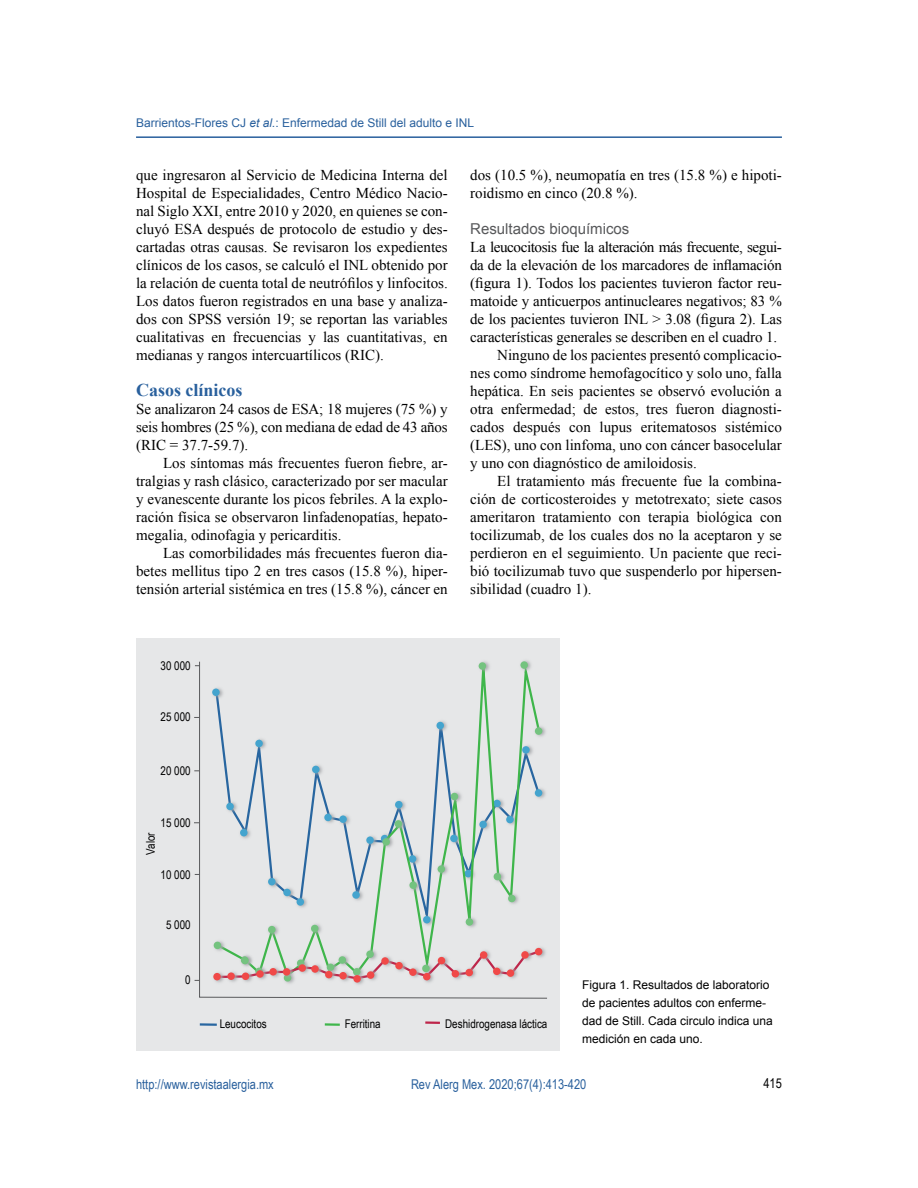
<style>
.page{position:relative;width:918px;height:1188px;background:#fff}
.page>*{position:absolute;margin:0;border:0;box-sizing:border-box;transform-origin:0 0}
.t1{font:700 18px "Times New Roman";color:#29609d}
.t2{font:15px/18px "Times New Roman";color:#000;text-align:justify}
.t3{font:15px "Times New Roman";letter-spacing:-.03em;color:#000}
.t4{font:15px "Arial";color:#58595b}
.t5{font:13.5px "Arial Narrow";color:#29609d}
.t6{font:13.5px "Arial Narrow";color:#000}
.t7{font:12px/18px "Arial";color:#000}
.t8{font:12px "Arial Narrow";color:#000}
.t9{font:12px "Arial";color:#29609d}
.s1{font-style:italic}
</style>
<div class="page">
<hr style="left:136px;top:136px;width:646px;height:2px;background:#29609d">
<div style="left:136px;top:638px;width:424px;height:412px;background:#e6e7e8"></div>
<img style="left:195px;top:661px;width:5px;height:88px">
<img style="left:194px;top:749px;width:6px;height:116px">
<svg style="left:213px;top:688px;width:328px;height:183px"></svg>
<img style="left:268px;top:871px;width:39px;height:32px">
<img style="left:330px;top:785px;width:27px;height:115px">
<img style="left:343px;top:767px;width:56px;height:115px">
<img style="left:357px;top:828px;width:28px;height:76px">
<img style="left:385px;top:812px;width:57px;height:79px">
<img style="left:399px;top:739px;width:115px;height:116px">
<div style="left:451px;top:793px;width:7px;height:7px;background:#74c37f;border-radius:50%"></div>
<img style="left:427px;top:688px;width:56px;height:36px">
<img style="left:468px;top:660px;width:63px;height:63px">
<div style="left:520px;top:661px;width:8px;height:8px;background:#74c37f;border-radius:50%"></div>
<img style="left:483px;top:674px;width:63px;height:115px">
<div style="left:535px;top:727px;width:7px;height:8px;background:#74c37f;border-radius:50%"></div>
<img style="left:414px;top:865px;width:28px;height:38px">
<img style="left:442px;top:819px;width:99px;height:56px">
<img style="left:456px;top:841px;width:85px;height:57px">
<img style="left:194px;top:919px;width:10px;height:107px">
<img style="left:204px;top:941px;width:13px;height:85px">
<img style="left:217px;top:941px;width:14px;height:57px">
<img style="left:231px;top:951px;width:15px;height:47px">
<img style="left:246px;top:955px;width:13px;height:43px">
<img style="left:259px;top:925px;width:14px;height:73px">
<img style="left:273px;top:925px;width:14px;height:73px">
<img style="left:287px;top:959px;width:14px;height:39px">
<img style="left:301px;top:924px;width:14px;height:74px">
<img style="left:315px;top:924px;width:25px;height:102px">
<img style="left:329px;top:904px;width:50px;height:115px">
<img style="left:343px;top:909px;width:36px;height:110px">
<img style="left:357px;top:915px;width:22px;height:104px">
<img style="left:371px;top:919px;width:15px;height:100px">
<img style="left:386px;top:903px;width:42px;height:96px">
<img style="left:400px;top:917px;width:13px;height:82px">
<img style="left:413px;top:915px;width:27px;height:109px">
<img style="left:428px;top:898px;width:41px;height:115px">
<img style="left:441px;top:914px;width:28px;height:99px">
<img style="left:455px;top:916px;width:14px;height:97px">
<img style="left:469px;top:898px;width:14px;height:101px">
<img style="left:483px;top:894px;width:64px;height:105px">
<div style="left:535px;top:948px;width:7px;height:7px;background:#f04948;border-radius:50%"></div>
<p class="t9" style="left:136px;top:115px;width:340px">Barrientos-Flores CJ <span class="s1">et al.</span>: Enfermedad de Still del adulto e INL</p>
<p class="t2" style="left:136px;top:166px;width:313px">que ingresaron al Servicio de Medicina Interna del Hospital de Especialidades, Centro Médico Nacio&shy;nal Siglo XXI, entre 2010 y 2020, en quienes se con&shy;cluyó ESA después de protocolo de estudio y des&shy;cartadas otras causas. Se revisaron los expedientes clínicos de los casos, se calculó el INL obtenido por la relación de cuenta total de neutrófilos y linfocitos.<br>Los datos fueron registrados en una base y analiza&shy;dos con SPSS versión 19; se reportan las variables cualitativas en frecuencias y las cuantitativas, en medianas y rangos intercuartílicos (RIC).</p>
<p class="t1" style="left:136px;top:377px;width:108px">Casos clínicos</p>
<p class="t2" style="left:136px;top:400px;width:313px">Se analizaron 24 casos de ESA; 18 mujeres (75 %) y seis hombres (25 %), con mediana de edad de 43 años (RIC = 37.7-59.7).</p>
<p class="t2" style="left:136px;top:454px;width:313px;text-indent:27px">Los síntomas más frecuentes fueron fiebre, ar&shy;tralgias y rash clásico, caracterizado por ser macular y evanescente durante los picos febriles. A la explo&shy;ración física se observaron linfadenopatías, hepato&shy;megalia, odinofagia y pericarditis.</p>
<p class="t2" style="left:136px;top:544px;width:313px;text-indent:27px">Las comorbilidades más frecuentes fueron dia&shy;betes mellitus tipo 2 en tres casos (15.8 %), hiper&shy;tensión arterial sistémica en tres (15.8 %), cáncer en</p>
<p class="t2" style="left:470px;top:166px;width:313px">dos (10.5 %), neumopatía en tres (15.8 %) e hipoti&shy;roidismo en cinco (20.8 %).</p>
<p class="t4" style="left:470px;top:219px;width:161px">Resultados bioquímicos</p>
<p class="t3" style="left:470px;top:237px;width:313px">La leucocitosis fue la alteración más frecuente, segui-</p>
<p class="t2" style="left:470px;top:256px;width:313px">da de la elevación de los marcadores de inflamación</p>
<p class="t2" style="left:470px;top:274px;width:313px">(figura 1). Todos los pacientes tuvieron factor reu-</p>
<p class="t2" style="left:470px;top:292px;width:313px">matoide y anticuerpos antinucleares negativos; 83 %</p>
<p class="t2" style="left:470px;top:310px;width:313px">de los pacientes tuvieron INL &gt; 3.08 (figura 2). Las</p>
<p class="t2" style="left:470px;top:328px;width:308px">características generales se describen en el cuadro 1.</p>
<p class="t2" style="left:497px;top:346px;width:286px">Ninguno de los pacientes presentó complicacio-</p>
<p class="t2" style="left:470px;top:364px;width:313px">nes como síndrome hemofagocítico y solo uno, falla</p>
<p class="t2" style="left:470px;top:382px;width:313px">hepática. En seis pacientes se observó evolución a</p>
<p class="t2" style="left:470px;top:400px;width:313px">otra enfermedad; de estos, tres fueron diagnosti-</p>
<p class="t2" style="left:470px;top:418px;width:313px">cados después con lupus eritematosos sistémico</p>
<p class="t2" style="left:470px;top:436px;width:313px">(LES), uno con linfoma, uno con cáncer basocelular</p>
<p class="t2" style="left:470px;top:454px;width:228px">y uno con diagnóstico de amiloidosis.</p>
<p class="t2" style="left:497px;top:472px;width:286px">El tratamiento más frecuente fue la combina-</p>
<p class="t2" style="left:470px;top:490px;width:313px">ción de corticosteroides y metotrexato; siete casos</p>
<p class="t2" style="left:470px;top:508px;width:313px">ameritaron tratamiento con terapia biológica con</p>
<p class="t2" style="left:470px;top:526px;width:313px">tocilizumab, de los cuales dos no la aceptaron y se</p>
<p class="t2" style="left:470px;top:544px;width:313px">perdieron en el seguimiento. Un paciente que reci-</p>
<p class="t2" style="left:470px;top:562px;width:313px">bió tocilizumab tuvo que suspenderlo por hipersen-</p>
<p class="t2" style="left:470px;top:580px;width:123px">sibilidad (cuadro 1).</p>
<p class="t8" style="left:161px;top:657px;width:32px">30 000</p>
<p class="t8" style="left:161px;top:708px;width:32px">25 000</p>
<p class="t8" style="left:161px;top:762px;width:32px">20 000</p>
<p class="t8" style="left:161px;top:814px;width:32px">15 000</p>
<p class="t8" style="left:142px;top:855px;width:24px;rotate:-90deg">Valor</p>
<p class="t8" style="left:161px;top:866px;width:32px">10 000</p>
<p class="t8" style="left:166px;top:915px;width:26px">5 000</p>
<p class="t8" style="left:185px;top:971px;width:7px">0</p>
<p class="t8" style="left:220px;top:1015px;width:49px">Leucocitos</p>
<p class="t8" style="left:345px;top:1015px;width:38px">Ferritina</p>
<p class="t8" style="left:445px;top:1015px;width:104px">Deshidrogenasa láctica</p>
<p class="t7" style="left:582px;top:975px;width:192px">Figura 1. Resultados de laboratorio de pacientes adultos con enferme&shy;dad de Still. Cada circulo indica una medición en cada uno.</p>
<p class="t5" style="left:136px;top:1074px;width:139px">http://www.revistaalergia.mx</p>
<p class="t5" style="left:411px;top:1075px;width:177px">Rev Alerg Mex. 2020;67(4):413-420</p>
<p class="t6" style="left:763px;top:1074px;width:20px">415</p>
</div>
